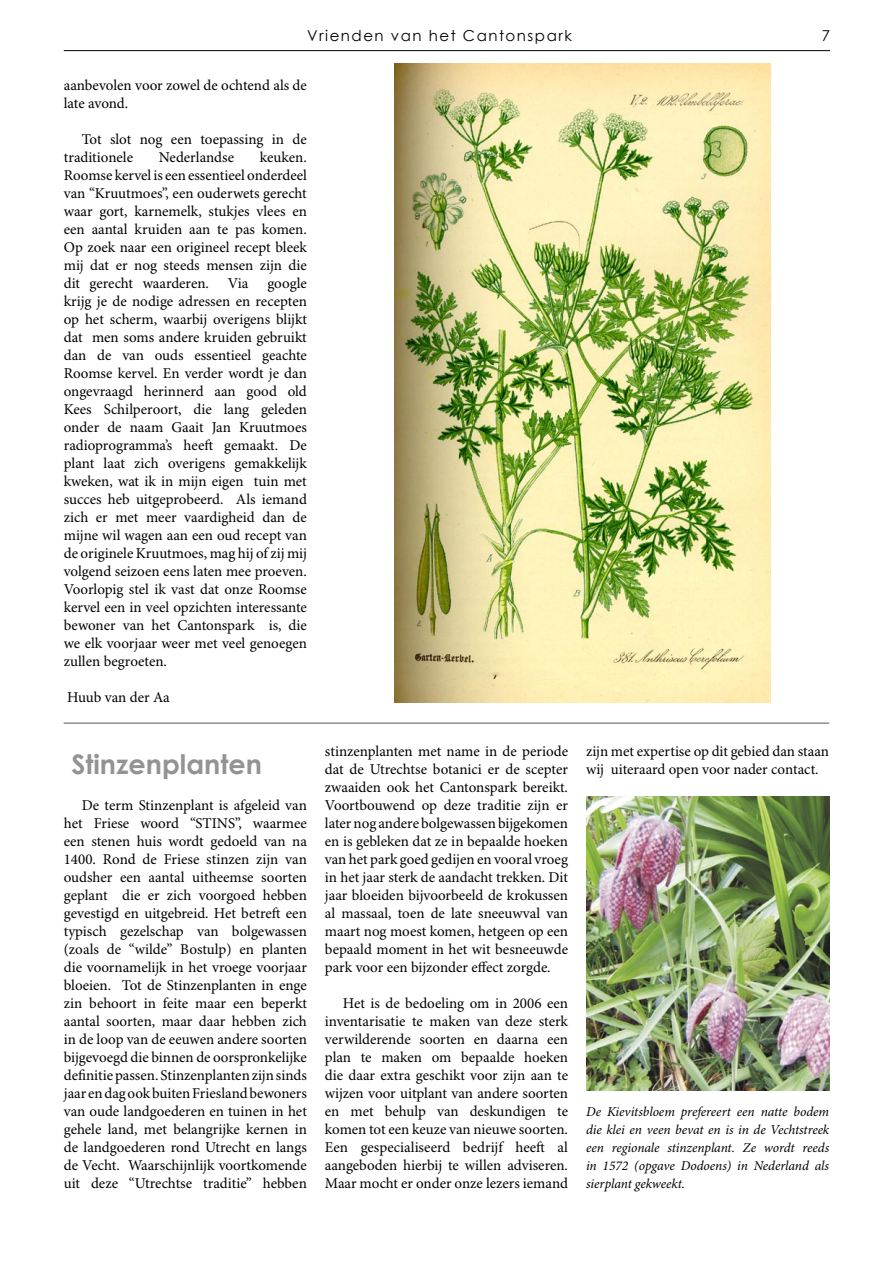
<style>
.page{position:relative;width:893px;height:1263px;background:#fff}
.page>*{position:absolute;margin:0;border:0;box-sizing:border-box;transform-origin:0 0}
.Kop_1{font:700 27px "Century Gothic";color:#939393}
.Standaard{font:15px/18px "Minion Pro";color:#000;text-align:justify}
.t1{font:15px "Century Gothic";letter-spacing:.1em;color:#000}
.ondertekening{font:15px "Minion Pro";letter-spacing:-.005em;color:#000}
.Ondertitel{font:italic 13.5px/18px "Minion Pro";letter-spacing:-.005em;color:#000;text-align:justify}
</style>
<div class="page">
<hr style="left:64px;top:50px;width:766px;height:1px;background:#000">
<hr style="left:64px;top:723px;width:765px;height:1px;background:#565656">
<img style="left:394px;top:64px;width:376px;height:639px">
<img style="left:586px;top:797px;width:243px;height:294px">
<p class="t1" style="left:307px;top:25px;width:266px">Vrienden van het Cantonspark</p>
<p class="t1" style="left:822px;top:25px;width:10px">7</p>
<p class="Standaard" style="left:64px;top:77px;width:245px">aanbevolen voor zowel de ochtend als de late avond.</p>
<p class="Standaard" style="left:64px;top:131px;width:245px;text-indent:18px">Tot slot nog een toepassing in de traditionele</p>
<p class="Standaard" style="left:64px;top:149px;width:245px;text-indent:196px">keuken.<br>Roomse kervel is een essentieel onderdeel van “Kruutmoes”, een ouderwets gerecht waar gort, karnemelk, stukjes vlees en een aantal kruiden aan te pas komen.<br>Op zoek naar een origineel recept bleek mij dat er nog steeds mensen zijn die dit gerecht waarderen.</p>
<p class="Standaard" style="left:159px;top:149px;width:77px">Nederlandse</p>
<p class="Standaard" style="left:64px;top:275px;width:245px;text-indent:204px">google krijg je de nodige adressen en recepten op het scherm, waarbij overigens blijkt dat men soms andere kruiden gebruikt dan de van ouds essentieel geachte Roomse kervel. En verder wordt je dan ongevraagd herinnerd aan good old Kees Schilperoort, die lang geleden onder de naam Gaait Jan Kruutmoes radioprogramma’s heeft gemaakt. De plant laat zich overigens gemakkelijk kweken, wat ik in mijn eigen tuin met succes heb uitgeprobeerd. Als iemand zich er met meer vaardigheid dan de mijne wil wagen aan een oud recept van de originele Kruutmoes, mag hij of zij mij volgend seizoen eens laten mee proeven.<br>Voorlopig stel ik vast dat onze Roomse kervel een in veel opzichten interessante bewoner van het Cantonspark is, die we elk voorjaar weer met veel genoegen zullen begroeten.</p>
<p class="ondertekening" style="left:67px;top:688px;width:104px">Huub van der Aa</p>
<p class="Standaard" style="left:228px;top:275px;width:22px">Via</p>
<p class="Kop_1" style="left:71px;top:744px;width:192px">Stinzenplanten</p>
<p class="Standaard" style="left:64px;top:797px;width:245px;text-indent:18px">De term Stinzenplant is afgeleid van het Friese woord “STINS”, waarmee een stenen huis wordt gedoeld van na 1400. Rond de Friese stinzen zijn van oudsher een aantal uitheemse soorten geplant die er zich voorgoed hebben gevestigd en uitgebreid. Het betreft een typisch gezelschap van bolgewassen (zoals de “wilde” Bostulp) en planten die voornamelijk in het vroege voorjaar bloeien. Tot de Stinzenplanten in enge zin behoort in feite maar een beperkt aantal soorten, maar daar hebben zich in de loop van de eeuwen andere soorten bijgevoegd die binnen de oorspronkelijke definitie passen. Stinzenplanten zijn sinds jaar en dag ook buiten Friesland bewoners van oude landgoederen en tuinen in het gehele land, met belangrijke kernen in de landgoederen rond Utrecht en langs de Vecht. Waarschijnlijk voortkomende uit deze “Utrechtse traditie” hebben</p>
<p class="Standaard" style="left:325px;top:743px;width:245px">stinzenplanten met name in de periode dat de Utrechtse botanici er de scepter zwaaiden ook het Cantonspark bereikt.<br>Voortbouwend op deze traditie zijn er later nog andere bolgewassen bijgekomen en is gebleken dat ze in bepaalde hoeken van het park goed gedijen en vooral vroeg in het jaar sterk de aandacht trekken. Dit jaar bloeiden bijvoorbeeld de krokussen al massaal, toen de late sneeuwval van maart nog moest komen, hetgeen op een bepaald moment in het wit besneeuwde park voor een bijzonder effect zorgde.</p>
<p class="Standaard" style="left:325px;top:995px;width:245px;text-indent:18px">Het is de bedoeling om in 2006 een inventarisatie te maken van deze sterk verwilderende soorten en daarna een plan te maken om bepaalde hoeken die daar extra geschikt voor zijn aan te wijzen voor uitplant van andere soorten en met behulp van deskundigen te komen tot een keuze van nieuwe soorten.<br>Een gespecialiseerd bedrijf heeft al aangeboden hierbij te willen adviseren.<br>Maar mocht er onder onze lezers iemand</p>
<p class="Standaard" style="left:586px;top:743px;width:245px">zijn met expertise op dit gebied dan staan wij uiteraard open voor nader contact.</p>
<p class="Ondertitel" style="left:586px;top:1103px;width:245px">De Kievitsbloem prefereert een natte bodem die klei en veen bevat en is in de Vechtstreek een regionale stinzenplant. Ze wordt reeds in 1572 (opgave Dodoens) in Nederland als sierplant gekweekt.</p>
</div>
